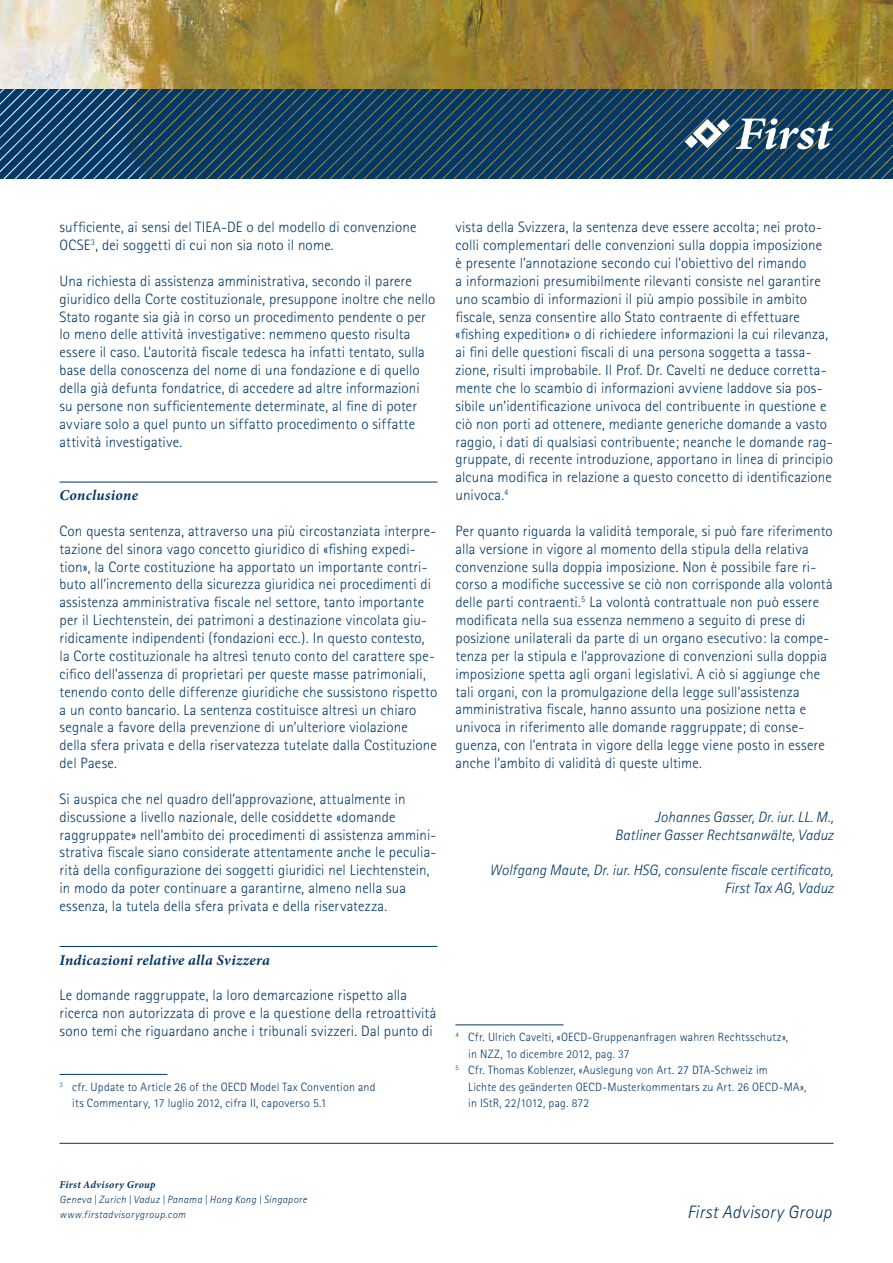
<style>
.page{position:relative;width:893px;height:1263px;background:#fff}
.page>*{position:absolute;margin:0;border:0;box-sizing:border-box;transform-origin:0 0}
.t1{font:italic 300 18px "Rotis Sans Serif";letter-spacing:.02em;color:#003867}
.t2{font:300 15px/17.9px "Rotis Sans Serif";letter-spacing:.01em;color:#003867}
.t3{font:italic 300 15px/17.9px "Rotis Sans Serif";letter-spacing:.005em;color:#003867;text-align:right}
.t4{font:italic 700 15px "Minion Pro";letter-spacing:.02em;color:#003867}
.t5{font:300 12px/16.5px "Rotis Sans Serif";letter-spacing:.02em;color:#003867}
.t6{font:italic 300 10.5px/15px "Rotis Sans Serif";letter-spacing:.035em;color:#003867}
.t7{font:italic 700 10.5px "Minion Pro";letter-spacing:.03em;color:#003867}
</style>
<div class="page">
<img style="left:0;top:0;width:893px;height:89px">
<svg style="left:0;top:89px;width:893px;height:90px;background:#164463"></svg>
<svg style="left:736px;top:118px;width:97px;height:31px"></svg>
<svg style="left:685px;top:119px;width:45px;height:29px"></svg>
<hr style="left:60px;top:1143px;width:773px;height:1px;background:#003867">
<hr style="left:60px;top:482px;width:377px;height:1px;background:#003867">
<hr style="left:60px;top:946px;width:377px;height:1px;background:#003867">
<hr style="left:60px;top:1074px;width:108px;height:1px;background:#003867">
<hr style="left:455px;top:1024px;width:108px;height:1px;background:#003867">
<p class="t2" style="left:60px;top:218px;width:358px">sufficiente, ai sensi del TIEA-DE o del modello di convenzione<br>OCSE<sup>3</sup>, dei soggetti di cui non sia noto il nome.</p>
<p class="t2" style="left:60px;top:272px;width:377px">Una richiesta di assistenza amministrativa, secondo il parere giuridico della Corte costituzionale, presuppone inoltre che nello Stato rogante sia già in corso un procedimento pendente o per lo meno delle attività investigative: nemmeno questo risulta essere il caso. L’autorità fiscale tedesca ha infatti tentato, sulla base della conoscenza del nome di una fondazione e di quello della già defunta fondatrice, di accedere ad altre informazioni su persone non sufficientemente determinate, al fine di poter avviare solo a quel punto un siffatto procedimento o siffatte attività investigative.</p>
<p class="t4" style="left:60px;top:485px;width:80px">Conclusione</p>
<p class="t2" style="left:60px;top:522px;width:379px">Con questa sentenza, attraverso una più circostanziata interpre&shy;tazione del sinora vago concetto giuridico di «fishing expedi&shy;tion», la Corte costituzione ha apportato un importante contri&shy;buto all’incremento della sicurezza giuridica nei procedimenti di assistenza amministrativa fiscale nel settore, tanto importante per il Liechtenstein, dei patrimoni a destinazione vincolata giu&shy;ridicamente indipendenti (fondazioni ecc.). In questo contesto, la Corte costituzionale ha altresì tenuto conto del carattere spe&shy;cifico dell’assenza di proprietari per queste masse patrimoniali, tenendo conto delle differenze giuridiche che sussistono rispetto a un conto bancario. La sentenza costituisce altresì un chiaro segnale a favore della prevenzione di un’ulteriore violazione della sfera privata e della riservatezza tutelate dalla Costituzione del Paese.</p>
<p class="t2" style="left:60px;top:790px;width:378px">Si auspica che nel quadro dell’approvazione, attualmente in discussione a livello nazionale, delle cosiddette «domande raggruppate» nell’ambito dei procedimenti di assistenza ammini&shy;strativa fiscale siano considerate attentamente anche le peculia&shy;rità della configurazione dei soggetti giuridici nel Liechtenstein, in modo da poter continuare a garantirne, almeno nella sua essenza, la tutela della sfera privata e della riservatezza.</p>
<p class="t4" style="left:60px;top:949px;width:212px">Indicazioni relative alla Svizzera</p>
<p class="t2" style="left:60px;top:986px;width:378px">Le domande raggruppate, la loro demarcazione rispetto alla ricerca non autorizzata di prove e la questione della retroattività sono temi che riguardano anche i tribunali svizzeri. Dal punto di</p>
<p class="t5" style="left:72px;top:1078px;width:305px;text-indent:-13px"><sup>3</sup> cfr. Update to Article 26 of the OECD Model Tax Convention and its Commentary, 17 luglio 2012, cifra II, capoverso 5.1</p>
<p class="t2" style="left:455px;top:218px;width:379px">vista della Svizzera, la sentenza deve essere accolta; nei proto&shy;colli complementari delle convenzioni sulla doppia imposizione<br>è presente l’annotazione secondo cui l’obiettivo del rimando<br>a informazioni presumibilmente rilevanti consiste nel garantire uno scambio di informazioni il più ampio possibile in ambito fiscale, senza consentire allo Stato contraente di effettuare «fishing expedition» o di richiedere informazioni la cui rilevanza, ai fini delle questioni fiscali di una persona soggetta a tassa&shy;zione, risulti improbabile. Il Prof. Dr. Cavelti ne deduce corretta&shy;mente che lo scambio di informazioni avviene laddove sia pos&shy;sibile un’identificazione univoca del contribuente in questione e ciò non porti ad ottenere, mediante generiche domande a vasto raggio, i dati di qualsiasi contribuente; neanche le domande rag&shy;gruppate, di recente introduzione, apportano in linea di principio alcuna modifica in relazione a questo concetto di identificazione univoca.<sup>4</sup></p>
<p class="t2" style="left:455px;top:522px;width:379px">Per quanto riguarda la validità temporale, si può fare riferimento alla versione in vigore al momento della stipula della relativa convenzione sulla doppia imposizione. Non è possibile fare ri&shy;corso a modifiche successive se ciò non corrisponde alla volontà delle parti contraenti.<sup>5</sup> La volontà contrattuale non può essere modificata nella sua essenza nemmeno a seguito di prese di posizione unilaterali da parte di un organo esecutivo: la compe&shy;tenza per la stipula e l’approvazione di convenzioni sulla doppia imposizione spetta agli organi legislativi. A ciò si aggiunge che tali organi, con la promulgazione della legge sull’assistenza amministrativa fiscale, hanno assunto una posizione netta e univoca in riferimento alle domande raggruppate; di conse&shy;guenza, con l’entrata in vigore della legge viene posto in essere anche l’ambito di validità di queste ultime.</p>
<p class="t3" style="left:615px;top:808px;width:220px">Johannes Gasser, Dr. iur. LL. M.,<br>Batliner Gasser Rechtsanwälte, Vaduz</p>
<p class="t3" style="left:490px;top:861px;width:345px">Wolfgang Maute, Dr. iur. HSG, consulente fiscale certificato,<br>First Tax AG, Vaduz</p>
<p class="t5" style="left:455px;top:1029px;width:334px"><sup>4</sup> Cfr. Ulrich Cavelti, «OECD-Gruppenanfragen wahren Rechtsschutz»,</p>
<p class="t5" style="left:468px;top:1045px;width:163px">in NZZ, 1o dicembre 2012, pag. 37</p>
<p class="t5" style="left:455px;top:1062px;width:314px"><sup>5</sup> Cfr. Thomas Koblenzer, «Auslegung von Art. 27 DTA-Schweiz im</p>
<p class="t5" style="left:468px;top:1078px;width:340px">Lichte des geänderten OECD-Musterkommentars zu Art. 26 OECD-MA»,</p>
<p class="t5" style="left:468px;top:1095px;width:122px">in IStR, 22/1012, pag. 872</p>
<p class="t7" style="left:60px;top:1177px;width:98px">First Advisory Group</p>
<p class="t6" style="left:60px;top:1192px;width:249px">Geneva | Zurich | Vaduz | Panama | Hong Kong | Singapore www.firstadvisorygroup.com</p>
<p class="t1" style="left:687px;top:1201px;width:146px">First Advisory Group</p>
</div>
